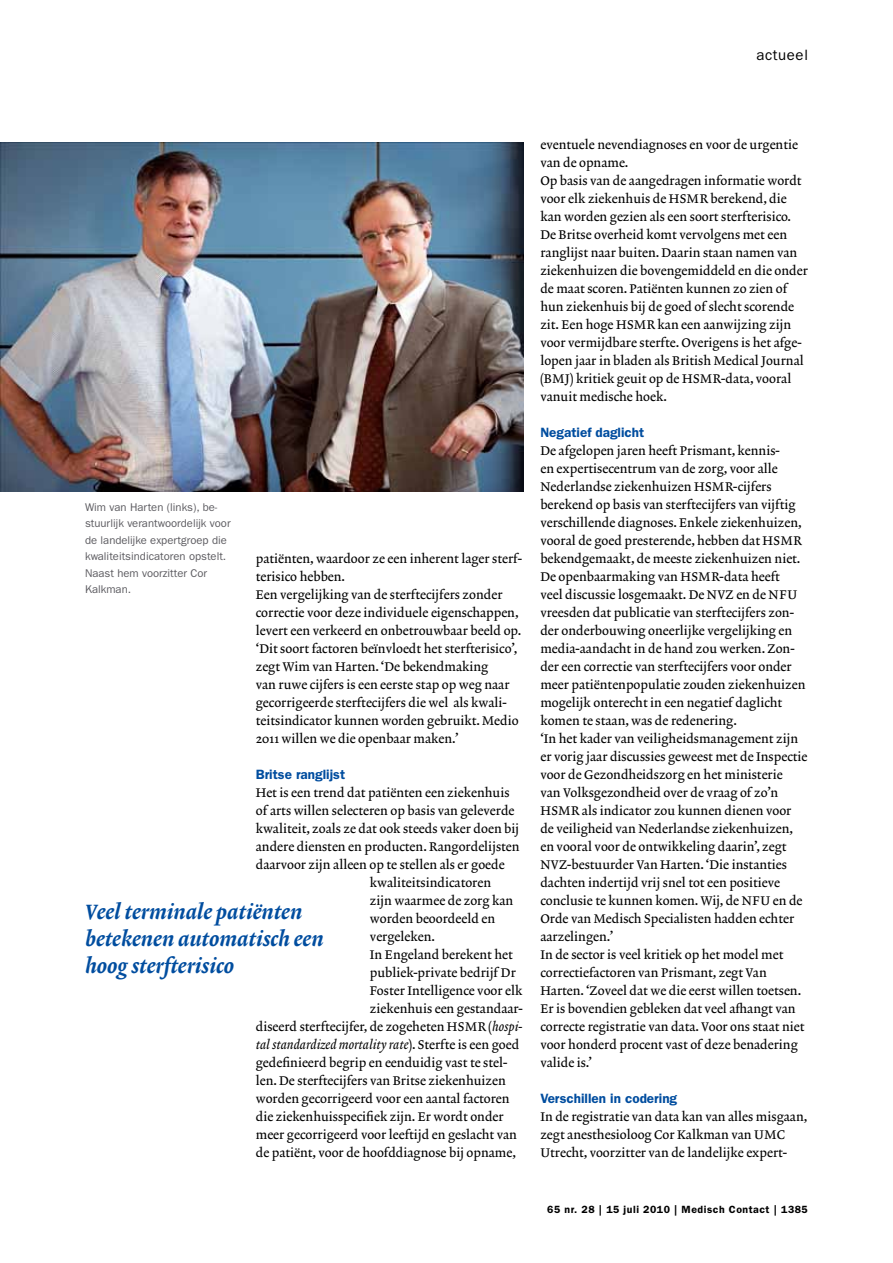
<style>
.page{position:relative;width:893px;height:1263px;background:#fff}
.page>*{position:absolute;margin:0;border:0;box-sizing:border-box;transform-origin:0 0}
.t1{font:21px/27px "Lexicon No 2 Italic D";color:#004d9f}
.t2{font:15px "ITC Franklin Gothic Std";letter-spacing:.04em;color:#000}
.t3{font:600 13.5px "ITC Franklin Gothic Std";color:#004d9f}
.t4{font:12.75px/18px "Lexicon No 2 Roman A";color:#000}
.t5{font:12.75px "Lexicon No 2 Italic A";color:#000}
.t6{font:11.25px/16.5px "ITC Franklin Gothic Std";color:#5c5b60}
.t7{font:600 10.5px "ITC Franklin Gothic Std";letter-spacing:.05em;color:#000}
.s1{font-family:"Lexicon No 2 Italic A"}
.s2{font-family:"Lexicon No 2 Roman A"}
</style>
<div class="page">
<img style="left:0;top:142px;width:523px;height:349px">
<p class="t2" style="left:756px;top:46px;width:53px">actueel</p>
<p class="t6" style="left:85px;top:499px;width:147px">Wim van Harten (links), be&shy;stuurlijk verantwoordelijk voor de landelijke expertgroep die kwaliteitsindicatoren opstelt.<br>Naast hem voorzitter Cor<br>Kalkman.</p>
<p class="t4" style="left:256px;top:550px;width:268px">patiënten, waardoor ze een inherent lager sterf&shy;terisico hebben.<br>Een vergelijking van de sterftecijfers zonder correctie voor deze individuele eigenschappen, levert een verkeerd en onbetrouwbaar beeld op. ‘Dit soort factoren beïnvloedt het sterfterisico’, zegt Wim van Harten. ‘De bekendmaking<br>van ruwe cijfers is een eerste stap op weg naar gecorrigeerde sterftecijfers die wel als kwali&shy;teitsindicator kunnen worden gebruikt. Medio 2011 willen we die openbaar maken.’</p>
<p class="t3" style="left:256px;top:766px;width:91px">Britse ranglijst</p>
<p class="t4" style="left:256px;top:784px;width:255px">Het is een trend dat patiënten een ziekenhuis</p>
<p class="t4" style="left:256px;top:802px;width:260px">of arts willen selecteren op basis van geleverde</p>
<p class="t4" style="left:256px;top:820px;width:265px">kwaliteit, zoals ze dat ook steeds vaker doen bij</p>
<p class="t4" style="left:256px;top:838px;width:265px">andere diensten en producten. Rangordelijsten</p>
<p class="t4" style="left:256px;top:856px;width:250px">daarvoor zijn alleen op te stellen als er goede</p>
<p class="t4" style="left:370px;top:874px;width:123px">kwaliteitsindicatoren</p>
<p class="t4" style="left:370px;top:892px;width:145px">zijn waarmee de zorg kan</p>
<p class="t4" style="left:370px;top:910px;width:127px">worden beoordeeld en</p>
<p class="t4" style="left:370px;top:928px;width:67px">vergeleken.</p>
<p class="t4" style="left:370px;top:946px;width:144px">In Engeland berekent het</p>
<p class="t4" style="left:370px;top:964px;width:147px">publiek-private bedrijf Dr</p>
<p class="t4" style="left:370px;top:982px;width:154px">Foster Intelligence voor elk</p>
<p class="t4" style="left:370px;top:1000px;width:154px">ziekenhuis een gestandaar-</p>
<p class="t4" style="left:256px;top:1018px;width:268px">diseerd sterftecijfer, de zogeheten HSMR (<span class="s1">hospi-</span></p>
<p class="t5" style="left:256px;top:1037px;width:265px">tal standardized mortality rate<span class="s2">). Sterfte is een goed</span></p>
<p class="t4" style="left:256px;top:1054px;width:263px">gedefinieerd begrip en eenduidig vast te stel&shy;len. De sterftecijfers van Britse ziekenhuizen worden gecorrigeerd voor een aantal factoren die ziekenhuisspecifiek zijn. Er wordt onder meer gecorrigeerd voor leeftijd en geslacht van de patiënt, voor de hoofddiagnose bij opname,</p>
<h1 class="t1" style="left:85px;top:899px;width:240px">Veel terminale patiënten betekenen automatisch een hoog sterfterisico</h1>
<p class="t4" style="left:540px;top:136px;width:269px">eventuele nevendiagnoses en voor de urgentie van de opname.<br>Op basis van de aangedragen informatie wordt voor elk ziekenhuis de HSMR berekend, die kan worden gezien als een soort sterfterisico.<br>De Britse overheid komt vervolgens met een ranglijst naar buiten. Daarin staan namen van ziekenhuizen die bovengemiddeld en die onder de maat scoren. Patiënten kunnen zo zien of hun ziekenhuis bij de goed of slecht scorende zit. Een hoge HSMR kan een aanwijzing zijn voor vermijdbare sterfte. Overigens is het afge&shy;lopen jaar in bladen als British Medical Journal (BMJ) kritiek geuit op de HSMR-data, vooral vanuit medische hoek.</p>
<p class="t3" style="left:540px;top:424px;width:105px">Negatief daglicht</p>
<p class="t4" style="left:540px;top:442px;width:269px">De afgelopen jaren heeft Prismant, kennis-<br>en expertisecentrum van de zorg, voor alle Nederlandse ziekenhuizen HSMR-cijfers berekend op basis van sterftecijfers van vijftig verschillende diagnoses. Enkele ziekenhuizen, vooral de goed presterende, hebben dat HSMR bekendgemaakt, de meeste ziekenhuizen niet.<br>De openbaarmaking van HSMR-data heeft<br>veel discussie losgemaakt. De NVZ en de NFU vreesden dat publicatie van sterftecijfers zon&shy;der onderbouwing oneerlijke vergelijking en media-aandacht in de hand zou werken. Zon&shy;der een correctie van sterftecijfers voor onder meer patiëntenpopulatie zouden ziekenhuizen mogelijk onterecht in een negatief daglicht komen te staan, was de redenering.<br>‘In het kader van veiligheidsmanagement zijn er vorig jaar discussies geweest met de Inspectie voor de Gezondheidszorg en het ministerie<br>van Volksgezondheid over de vraag of zo’n HSMR als indicator zou kunnen dienen voor de veiligheid van Nederlandse ziekenhuizen, en vooral voor de ontwikkeling daarin’, zegt NVZ-bestuurder Van Harten. ‘Die instanties dachten indertijd vrij snel tot een positieve conclusie te kunnen komen. Wij, de NFU en de Orde van Medisch Specialisten hadden echter aarzelingen.’<br>In de sector is veel kritiek op het model met correctiefactoren van Prismant, zegt Van Harten. ‘Zoveel dat we die eerst willen toetsen.<br>Er is bovendien gebleken dat veel afhangt van correcte registratie van data. Voor ons staat niet voor honderd procent vast of deze benadering valide is.’</p>
<p class="t3" style="left:540px;top:1090px;width:138px">Verschillen in codering</p>
<p class="t4" style="left:540px;top:1108px;width:268px">In de registratie van data kan van alles misgaan, zegt anesthesioloog Cor Kalkman van UMC<br>Utrecht, voorzitter van de landelijke expert-</p>
<p class="t7" style="left:547px;top:1203px;width:262px">65 nr. 28 | 15 juli 2010 | Medisch Contact | 1385</p>
</div>
